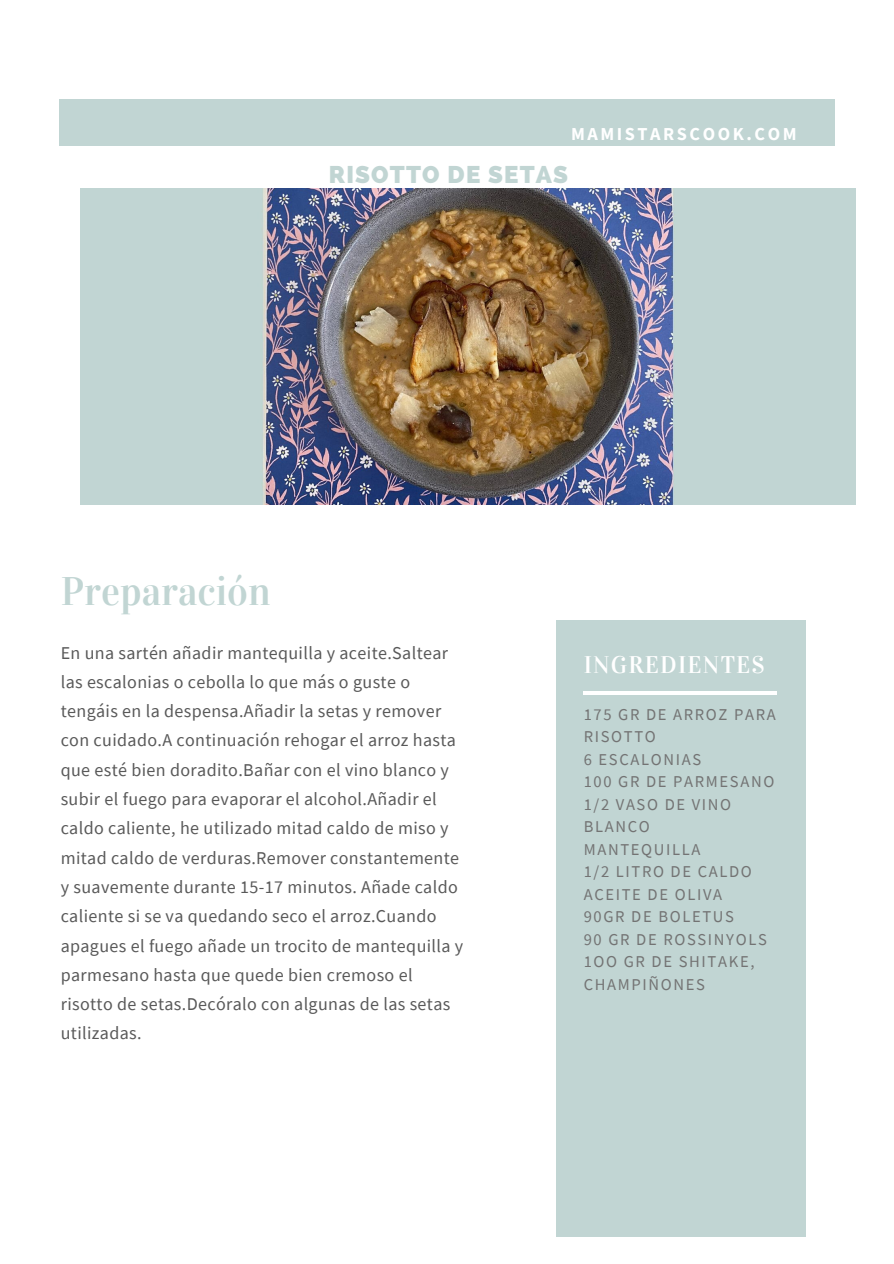
<style>
.page{position:relative;width:894px;height:1264px;background:#fff}
.page>*{position:absolute;margin:0;border:0;box-sizing:border-box;transform-origin:0 0}
.t1{font:39.75px "Vidaloka";color:#c1d5d3}
.t2{font:800 24px "Raleway";letter-spacing:.05em;color:#c1d5d3}
.t3{font:24px "Vidaloka";letter-spacing:.05em;color:#fff}
.t4{font:700 18.15px "Source Sans Pro";letter-spacing:.14em;color:#fff}
.t5{font:18px/29.2px "Source Sans Pro";letter-spacing:.02em;color:#595959}
.t6{font:16.5px/22.5px "Source Sans Pro";letter-spacing:.1em;color:#737373}
</style>
<div class="page">
<div style="left:60px;top:99px;width:774px;height:47px;background:#c1d5d3"></div>
<img style="left:80px;top:189px;width:775px;height:315px">
<div style="left:556px;top:620px;width:249px;height:616px;background:#c1d5d3"></div>
<hr style="left:583px;top:691px;width:194px;height:3px;background:#fff">
<p class="t4" style="left:571px;top:122px;width:227px">MAMISTARSCOOK.COM</p>
<h2 class="t2" style="left:328px;top:160px;width:241px">RISOTTO DE SETAS</h2>
<h1 class="t1" style="left:61px;top:568px;width:211px">Preparación</h1>
<p class="t5" style="left:61px;top:637px;width:404px">En una sartén añadir mantequilla y aceite.Saltear las escalonias o cebolla lo que más o guste o tengáis en la despensa.Añadir la setas y remover con cuidado.A continuación rehogar el arroz hasta que esté bien doradito.Bañar con el vino blanco y subir el fuego para evaporar el alcohol.Añadir el caldo caliente, he utilizado mitad caldo de miso y mitad caldo de verduras.Remover constantemente y suavemente durante 15-17 minutos. Añade caldo caliente si se va quedando seco el arroz.Cuando apagues el fuego añade un trocito de mantequilla y parmesano hasta que quede bien cremoso el risotto de setas.Decóralo con algunas de las setas utilizadas.</p>
<h2 class="t3" style="left:583px;top:650px;width:182px">INGREDIENTES</h2>
<p class="t6" style="left:583px;top:702px;width:193px">175 GR DE ARROZ PARA<br>RISOTTO<br>6 ESCALONIAS<br>100 GR DE PARMESANO<br>1/2 VASO DE VINO<br>BLANCO<br>MANTEQUILLA<br>1/2 LITRO DE CALDO<br>ACEITE DE OLIVA<br>90GR DE BOLETUS<br>90 GR DE ROSSINYOLS<br>1OO GR DE SHITAKE,<br>CHAMPIÑONES</p>
</div>
